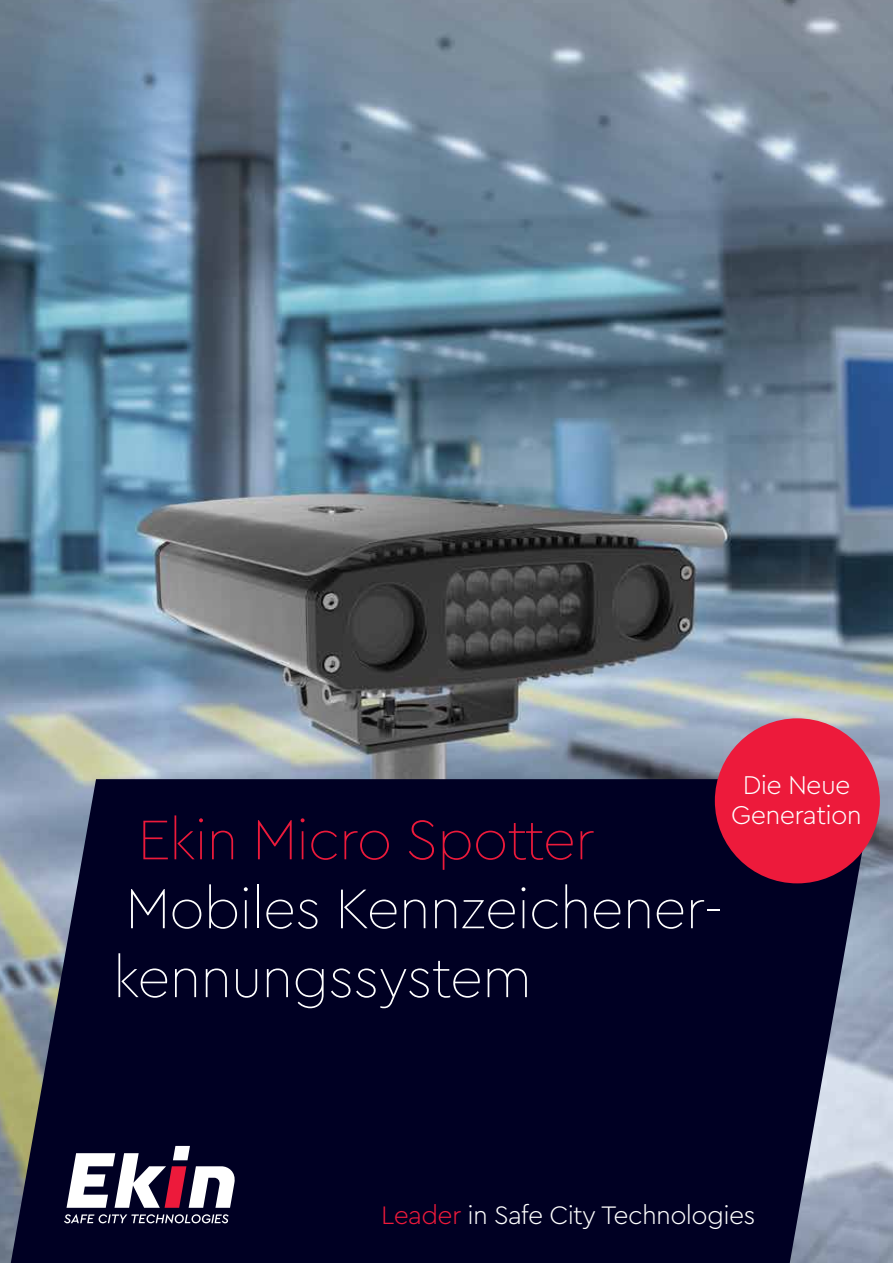
<style>
.page{position:relative;width:893px;height:1263px;background:#fff}
.page>*{position:absolute;margin:0;border:0;box-sizing:border-box;transform-origin:0 0}
.t1{font:100 58.5px/68.8px "Cera PRO";letter-spacing:-.025em;color:#fff}
.t2{font:100 58.5px "Cera PRO";letter-spacing:-.025em;color:#ed1a3b}
.t3{font:300 27px/30.3px "Cera PRO";letter-spacing:-.025em;color:#fff;text-align:center}
.t4{font:300 26.55px "Cera PRO";letter-spacing:-.025em;color:#fff}
.s1{color:#ed1a3b}
</style>
<div class="page">
<img style="left:0;top:0;width:893px;height:1263px">
<svg style="left:11px;top:779px;width:864px;height:484px;background:#101132"></svg>
<svg style="left:67px;top:1146px;width:169px;height:62px"></svg>
<svg style="left:64px;top:1214px;width:165px;height:9px"></svg>
<div style="left:715px;top:718px;width:165px;height:165px;background:#ed1a3b;border-radius:50%"></div>
<p class="t2" style="left:137px;top:801px;width:459px">Ekin Micro Spotter</p>
<p class="t1" style="left:113px;top:872px;width:612px">Mobiles Kennzeichener&shy;kennungssystem</p>
<p class="t3" style="left:731px;top:769px;width:132px">Die Neue<br>Generation</p>
<p class="t4" style="left:381px;top:1197px;width:376px"><span class="s1">Leader</span> in Safe City Technologies</p>
</div>
